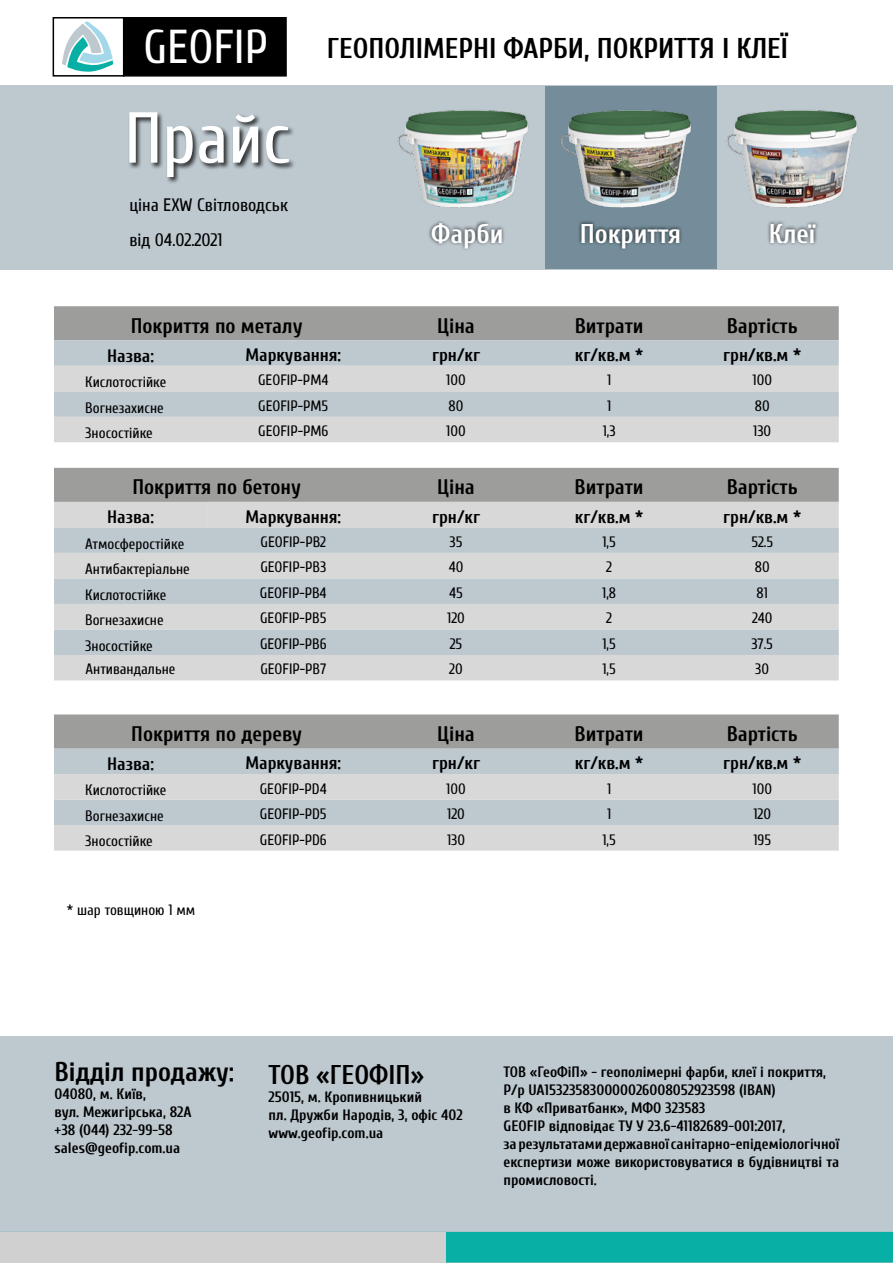
<style>
.page{position:relative;width:893px;height:1263px;background:#fff}
.page>*{position:absolute;margin:0;border:0;box-sizing:border-box;transform-origin:0 0}
.t1{font:72px "Cuprum";color:#fff}
.t2{font:700 28.5px "Cuprum";color:#000}
.t3{font:700 27px "Cuprum";color:#000}
.t4{font:700 27px "Cuprum";color:#fff}
.t5{font:700 21px "Cuprum";color:#000}
.t6{font:700 18px "Cuprum";color:#000}
.t7{font:18px "Cuprum";color:#000}
.t8{font:700 15px/18px "Cuprum";color:#000}
.t9{font:15px "Cuprum";color:#000}
.s1{font-weight:400;font-size:47.4px;color:#fff}
</style>
<div class="page">
<div style="left:0;top:1036px;width:893px;height:226px;background:#bdc8cf"></div>
<div style="left:54px;top:306px;width:785px;height:34px;background:#9d9d9c"></div>
<svg style="left:54px;top:340px;width:785px;height:26px;background:#bdc8cf"></svg>
<svg style="left:54px;top:366px;width:785px;height:484px"></svg>
<svg style="left:54px;top:468px;width:785px;height:59px;background:#b6b6b5"></svg>
<div style="left:54px;top:655px;width:785px;height:25px;background:#d8d8d8"></div>
<div style="left:54px;top:714px;width:785px;height:34px;background:#9d9d9c"></div>
<div style="left:446px;top:1232px;width:447px;height:30px;background:#08afa4"></div>
<div style="left:1px;top:1232px;width:445px;height:30px;background:#d0d0d0"></div>
<div style="left:0;top:86px;width:893px;height:184px;background:#bdc8cf"></div>
<div style="left:545px;top:86px;width:172px;height:182px;background:#758d9a"></div>
<div style="left:124px;top:18px;width:162px;height:58px;background:#000"></div>
<div style="left:123px;top:17px;width:164px;height:60px;border:2px solid #000"></div>
<div style="left:53px;top:17px;width:71px;height:60px;border:2px solid #000"></div>
<svg style="left:62px;top:21px;width:51px;height:51px"></svg>
<img style="left:398px;top:110px;width:131px;height:98px">
<img style="left:727px;top:110px;width:131px;height:98px">
<img style="left:561px;top:110px;width:130px;height:98px">
<div style="left:427px;top:220px;width:393px;height:32px;background:#000;opacity:.75"></div>
<div style="left:128px;top:112px;width:168px;height:72px;background:#000;opacity:.75"></div>
<h2 class="t2" style="left:144px;top:27px;width:646px"><span class="s1">GEOFIP</span> ГЕОПОЛІМЕРНІ ФАРБИ, ПОКРИТТЯ І КЛЕЇ</h2>
<h1 class="t1" style="left:124px;top:87px;width:167px">Прайс</h1>
<p class="t7" style="left:129px;top:192px;width:160px">ціна EXW Світловодськ</p>
<p class="t7" style="left:129px;top:227px;width:95px">від 04.02.2021</p>
<h3 class="t4" style="left:431px;top:213px;width:74px">Фарби</h3>
<h3 class="t4" style="left:580px;top:213px;width:103px">Покриття</h3>
<h3 class="t4" style="left:769px;top:213px;width:48px">Клеї</h3>
<h3 class="t5" style="left:131px;top:310px;width:173px">Покриття по металу</h3>
<h3 class="t5" style="left:437px;top:310px;width:39px">Ціна</h3>
<h3 class="t5" style="left:575px;top:310px;width:70px">Витрати</h3>
<h3 class="t5" style="left:727px;top:310px;width:73px">Вартість</h3>
<p class="t6" style="left:107px;top:342px;width:48px">Назва:</p>
<p class="t6" style="left:245px;top:341px;width:97px">Маркування:</p>
<p class="t6" style="left:432px;top:341px;width:49px">грн/кг</p>
<p class="t6" style="left:575px;top:341px;width:70px">кг/кв.м *</p>
<p class="t6" style="left:723px;top:341px;width:79px">грн/кв.м *</p>
<p class="t9" style="left:85px;top:371px;width:83px">Кислотостійке</p>
<p class="t9" style="left:258px;top:369px;width:72px">GEOFIP-PM4</p>
<p class="t9" style="left:446px;top:369px;width:21px">100</p>
<p class="t9" style="left:607px;top:369px;width:6px">1</p>
<p class="t9" style="left:752px;top:369px;width:21px">100</p>
<p class="t9" style="left:85px;top:397px;width:80px">Вогнезахисне</p>
<p class="t9" style="left:258px;top:395px;width:71px">GEOFIP-PM5</p>
<p class="t9" style="left:449px;top:395px;width:16px">80</p>
<p class="t9" style="left:607px;top:395px;width:6px">1</p>
<p class="t9" style="left:755px;top:395px;width:16px">80</p>
<p class="t9" style="left:85px;top:422px;width:69px">Зносостійке</p>
<p class="t9" style="left:258px;top:420px;width:72px">GEOFIP-PM6</p>
<p class="t9" style="left:446px;top:420px;width:21px">100</p>
<p class="t9" style="left:603px;top:420px;width:14px">1,3</p>
<p class="t9" style="left:753px;top:420px;width:20px">130</p>
<h3 class="t5" style="left:132px;top:471px;width:170px">Покриття по бетону</h3>
<h3 class="t5" style="left:437px;top:471px;width:39px">Ціна</h3>
<h3 class="t5" style="left:575px;top:471px;width:70px">Витрати</h3>
<h3 class="t5" style="left:727px;top:471px;width:73px">Вартість</h3>
<p class="t6" style="left:107px;top:503px;width:48px">Назва:</p>
<p class="t6" style="left:245px;top:503px;width:97px">Маркування:</p>
<p class="t6" style="left:432px;top:503px;width:49px">грн/кг</p>
<p class="t6" style="left:575px;top:503px;width:70px">кг/кв.м *</p>
<p class="t6" style="left:723px;top:503px;width:79px">грн/кв.м *</p>
<p class="t9" style="left:85px;top:533px;width:100px">Атмосферостійке</p>
<p class="t9" style="left:261px;top:531px;width:67px">GEOFIP-PB2</p>
<p class="t9" style="left:450px;top:531px;width:14px">35</p>
<p class="t9" style="left:602px;top:531px;width:15px">1,5</p>
<p class="t9" style="left:751px;top:531px;width:23px">52.5</p>
<p class="t9" style="left:85px;top:558px;width:106px">Антибактеріальне</p>
<p class="t9" style="left:260px;top:556px;width:67px">GEOFIP-PB3</p>
<p class="t9" style="left:449px;top:556px;width:16px">40</p>
<p class="t9" style="left:606px;top:556px;width:7px">2</p>
<p class="t9" style="left:755px;top:556px;width:16px">80</p>
<p class="t9" style="left:85px;top:584px;width:83px">Кислотостійке</p>
<p class="t9" style="left:260px;top:582px;width:68px">GEOFIP-PB4</p>
<p class="t9" style="left:449px;top:582px;width:15px">45</p>
<p class="t9" style="left:602px;top:582px;width:15px">1,8</p>
<p class="t9" style="left:756px;top:582px;width:13px">81</p>
<p class="t9" style="left:85px;top:609px;width:80px">Вогнезахисне</p>
<p class="t9" style="left:260px;top:607px;width:68px">GEOFIP-PB5</p>
<p class="t9" style="left:447px;top:607px;width:19px">120</p>
<p class="t9" style="left:606px;top:607px;width:7px">2</p>
<p class="t9" style="left:752px;top:607px;width:22px">240</p>
<p class="t9" style="left:85px;top:635px;width:69px">Зносостійке</p>
<p class="t9" style="left:260px;top:633px;width:68px">GEOFIP-PB6</p>
<p class="t9" style="left:450px;top:633px;width:14px">25</p>
<p class="t9" style="left:602px;top:633px;width:15px">1,5</p>
<p class="t9" style="left:752px;top:633px;width:23px">37.5</p>
<p class="t9" style="left:86px;top:659px;width:91px">Антивандальне</p>
<p class="t9" style="left:260px;top:659px;width:67px">GEOFIP-PB7</p>
<p class="t9" style="left:449px;top:659px;width:15px">20</p>
<p class="t9" style="left:602px;top:659px;width:15px">1,5</p>
<p class="t9" style="left:755px;top:659px;width:15px">30</p>
<h3 class="t5" style="left:131px;top:718px;width:172px">Покриття по дереву</h3>
<h3 class="t5" style="left:437px;top:718px;width:39px">Ціна</h3>
<h3 class="t5" style="left:575px;top:718px;width:70px">Витрати</h3>
<h3 class="t5" style="left:727px;top:718px;width:73px">Вартість</h3>
<p class="t6" style="left:107px;top:750px;width:48px">Назва:</p>
<p class="t6" style="left:245px;top:750px;width:97px">Маркування:</p>
<p class="t6" style="left:432px;top:750px;width:49px">грн/кг</p>
<p class="t6" style="left:575px;top:750px;width:70px">кг/кв.м *</p>
<p class="t6" style="left:723px;top:750px;width:79px">грн/кв.м *</p>
<p class="t9" style="left:85px;top:779px;width:83px">Кислотостійке</p>
<p class="t9" style="left:260px;top:778px;width:69px">GEOFIP-PD4</p>
<p class="t9" style="left:446px;top:778px;width:21px">100</p>
<p class="t9" style="left:607px;top:778px;width:6px">1</p>
<p class="t9" style="left:752px;top:778px;width:21px">100</p>
<p class="t9" style="left:85px;top:805px;width:80px">Вогнезахисне</p>
<p class="t9" style="left:260px;top:803px;width:68px">GEOFIP-PD5</p>
<p class="t9" style="left:447px;top:803px;width:19px">120</p>
<p class="t9" style="left:607px;top:803px;width:6px">1</p>
<p class="t9" style="left:753px;top:803px;width:19px">120</p>
<p class="t9" style="left:85px;top:830px;width:69px">Зносостійке</p>
<p class="t9" style="left:260px;top:829px;width:68px">GEOFIP-PD6</p>
<p class="t9" style="left:447px;top:829px;width:20px">130</p>
<p class="t9" style="left:602px;top:829px;width:15px">1,5</p>
<p class="t9" style="left:753px;top:829px;width:19px">195</p>
<p class="t9" style="left:67px;top:899px;width:130px">* шар товщиною 1 мм</p>
<h3 class="t3" style="left:55px;top:1052px;width:181px">Відділ продажу:</h3>
<p class="t8" style="left:55px;top:1084px;width:139px">04080, м. Київ,<br>вул. Межигірська, 82А +38 (044) 232-99-58 sales@geofip.com.ua</p>
<h3 class="t3" style="left:269px;top:1055px;width:157px">ТОВ «ГЕОФIП»</h3>
<p class="t8" style="left:269px;top:1087px;width:196px">25015, м. Кропивницький<br>пл. Дружби Народів, 3, офіс 402 www.geofip.com.ua</p>
<p class="t8" style="left:503px;top:1062px;width:337px">ТОВ «ГеоФіП» - геополімерні фарби, клеї і покриття, Р/р UA153235830000026008052923598 (IBAN)<br>в КФ «Приватбанк», МФО 323583<br>GEOFIP відповідає ТУ У 23.6-41182689-001:2017,<br>за результатами державної санітарно-епідеміологічної експертизи може використовуватися в будівництві та промисловості.</p>
</div>
